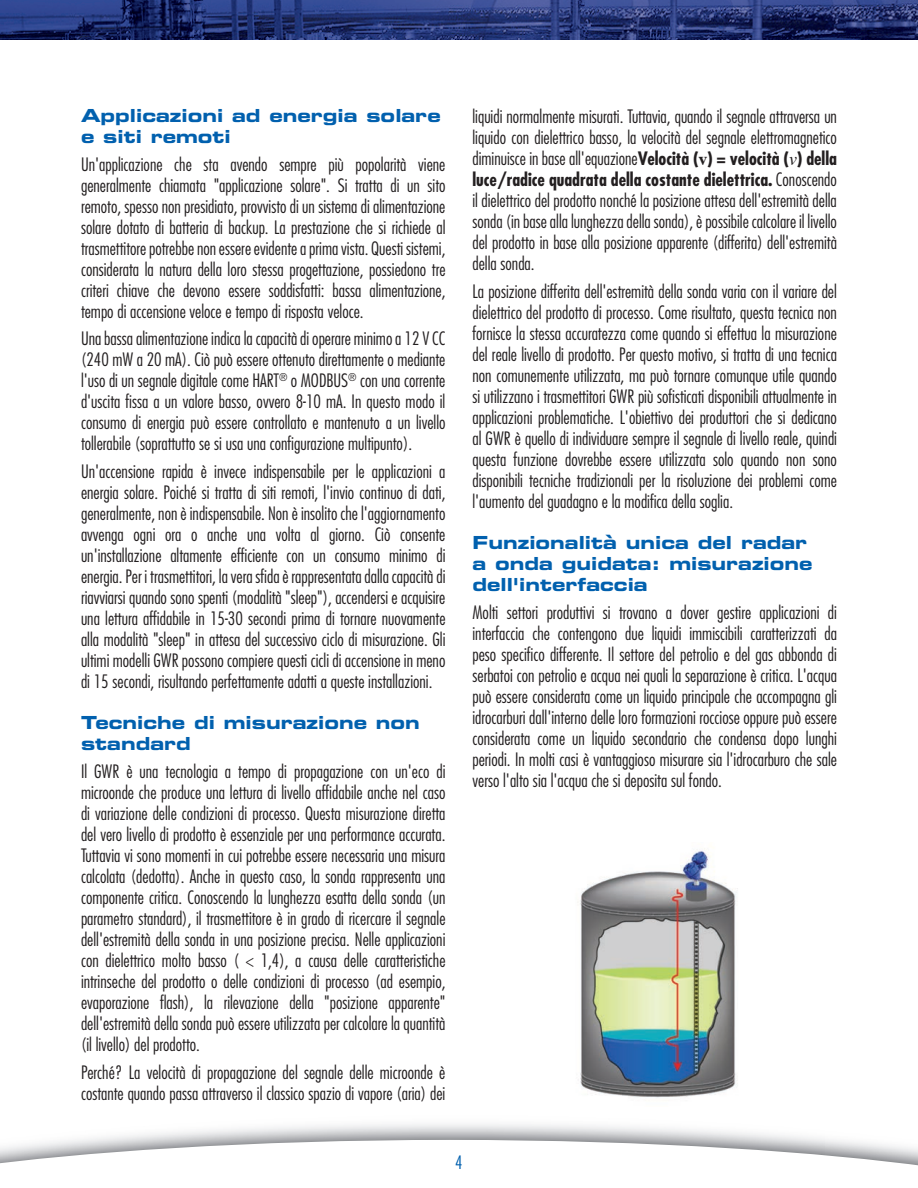
<style>
.page{position:relative;width:918px;height:1188px;background:#fff}
.page>*{position:absolute;margin:0;border:0;box-sizing:border-box;transform-origin:0 0}
.t1{font:300 condensed 18px/21px "Futura";color:#231f20;text-align:justify}
.t2{font:18px/21px "Eurostile Bold Extended Two";color:#0160ae}
.t3{font:300 condensed 18px "Futura";color:#0160ae}
.s1{font-weight:700}
.s2{font-family:"Times";font-weight:700;font-stretch:normal}
.s3{font-family:"Times";font-weight:400;font-style:italic;font-stretch:normal}
</style>
<div class="page">
<svg style="left:0;top:1140px;width:918px;height:26px"></svg>
<img style="left:0;top:0;width:918px;height:40px">
<img style="left:580px;top:848px;width:158px;height:250px">
<p class="t2" style="left:81px;top:105px;width:361px">Applicazioni ad energia solare e siti remoti</p>
<p class="t1" style="left:81px;top:153px;width:366px">Un'applicazione che sta avendo sempre più popolarità viene generalmente chiamata "applicazione solare". Si tratta di un sito remoto, spesso non presidiato, provvisto di un sistema di alimentazione solare dotato di batteria di backup. La prestazione che si richiede al trasmettitore potrebbe non essere evidente a prima vista. Questi sistemi, considerata la natura della loro stessa progettazione, possiedono tre criteri chiave che devono essere soddisfatti: bassa alimentazione, tempo di accensione veloce e tempo di risposta veloce.</p>
<p class="t1" style="left:81px;top:328px;width:366px">Una bassa alimentazione indica la capacità di operare minimo a 12 V CC (240 mW a 20 mA). Ciò può essere ottenuto direttamente o mediante l'uso di un segnale digitale come HART<sup>®</sup> o MODBUS<sup>®</sup> con una corrente d'uscita fissa a un valore basso, ovvero 8-10 mA. In questo modo il consumo di energia può essere controllato e mantenuto a un livello tollerabile (soprattutto se si usa una configurazione multipunto).</p>
<p class="t1" style="left:81px;top:461px;width:366px">Un'accensione rapida è invece indispensabile per le applicazioni a energia solare. Poiché si tratta di siti remoti, l'invio continuo di dati, generalmente, non è indispensabile. Non è insolito che l'aggiornamento avvenga ogni ora o anche una volta al giorno. Ciò consente un'installazione altamente efficiente con un consumo minimo di energia. Per i trasmettitori, la vera sfida è rappresentata dalla capacità di riavviarsi quando sono spenti (modalità "sleep"), accendersi e acquisire una lettura affidabile in 15-30 secondi prima di tornare nuovamente alla modalità "sleep" in attesa del successivo ciclo di misurazione. Gli ultimi modelli GWR possono compiere questi cicli di accensione in meno di 15 secondi, risultando perfettamente adatti a queste installazioni.</p>
<p class="t2" style="left:81px;top:712px;width:340px">Tecniche di misurazione non standard</p>
<p class="t1" style="left:81px;top:761px;width:366px">Il GWR è una tecnologia a tempo di propagazione con un'eco di microonde che produce una lettura di livello affidabile anche nel caso di variazione delle condizioni di processo. Questa misurazione diretta del vero livello di prodotto è essenziale per una performance accurata.<br>Tuttavia vi sono momenti in cui potrebbe essere necessaria una misura calcolata (dedotta). Anche in questo caso, la sonda rappresenta una componente critica. Conoscendo la lunghezza esatta della sonda (un parametro standard), il trasmettitore è in grado di ricercare il segnale dell'estremità della sonda in una posizione precisa. Nelle applicazioni con dielettrico molto basso ( &lt; 1,4), a causa delle caratteristiche intrinseche del prodotto o delle condizioni di processo (ad esempio, evaporazione flash), la rilevazione della "posizione apparente" dell'estremità della sonda può essere utilizzata per calcolare la quantità (il livello) del prodotto.</p>
<p class="t1" style="left:81px;top:1062px;width:366px">Perché? La velocità di propagazione del segnale delle microonde è costante quando passa attraverso il classico spazio di vapore (aria) dei</p>
<p class="t1" style="left:472px;top:105px;width:366px">liquidi normalmente misurati. Tuttavia, quando il segnale attraversa un liquido con dielettrico basso, la velocità del segnale elettromagnetico diminuisce in base all'equazione<span class="s1">Velocità (</span><span class="s2">v</span><span class="s1">) = velocità (</span><span class="s3">v</span><span class="s1">) della luce/radice quadrata della costante dielettrica.</span> Conoscendo il dielettrico del prodotto nonché la posizione attesa dell'estremità della sonda (in base alla lunghezza della sonda), è possibile calcolare il livello del prodotto in base alla posizione apparente (differita) dell'estremità della sonda.</p>
<p class="t1" style="left:472px;top:280px;width:366px">La posizione differita dell'estremità della sonda varia con il variare del dielettrico del prodotto di processo. Come risultato, questa tecnica non fornisce la stessa accuratezza come quando si effettua la misurazione del reale livello di prodotto. Per questo motivo, si tratta di una tecnica non comunemente utilizzata, ma può tornare comunque utile quando si utilizzano i trasmettitori GWR più sofisticati disponibili attualmente in applicazioni problematiche. L'obiettivo dei produttori che si dedicano al GWR è quello di individuare sempre il segnale di livello reale, quindi questa funzione dovrebbe essere utilizzata solo quando non sono disponibili tecniche tradizionali per la risoluzione dei problemi come l'aumento del guadagno e la modifica della soglia.</p>
<p class="t2" style="left:472px;top:532px;width:342px">Funzionalità unica del radar a onda guidata: misurazione dell'interfaccia</p>
<p class="t1" style="left:472px;top:601px;width:366px">Molti settori produttivi si trovano a dover gestire applicazioni di interfaccia che contengono due liquidi immiscibili caratterizzati da peso specifico differente. Il settore del petrolio e del gas abbonda di serbatoi con petrolio e acqua nei quali la separazione è critica. L'acqua può essere considerata come un liquido principale che accompagna gli idrocarburi dall'interno delle loro formazioni rocciose oppure può essere considerata come un liquido secondario che condensa dopo lunghi periodi. In molti casi è vantaggioso misurare sia l'idrocarburo che sale verso l'alto sia l'acqua che si deposita sul fondo.</p>
<p class="t3" style="left:455px;top:1151px;width:9px">4</p>
</div>
